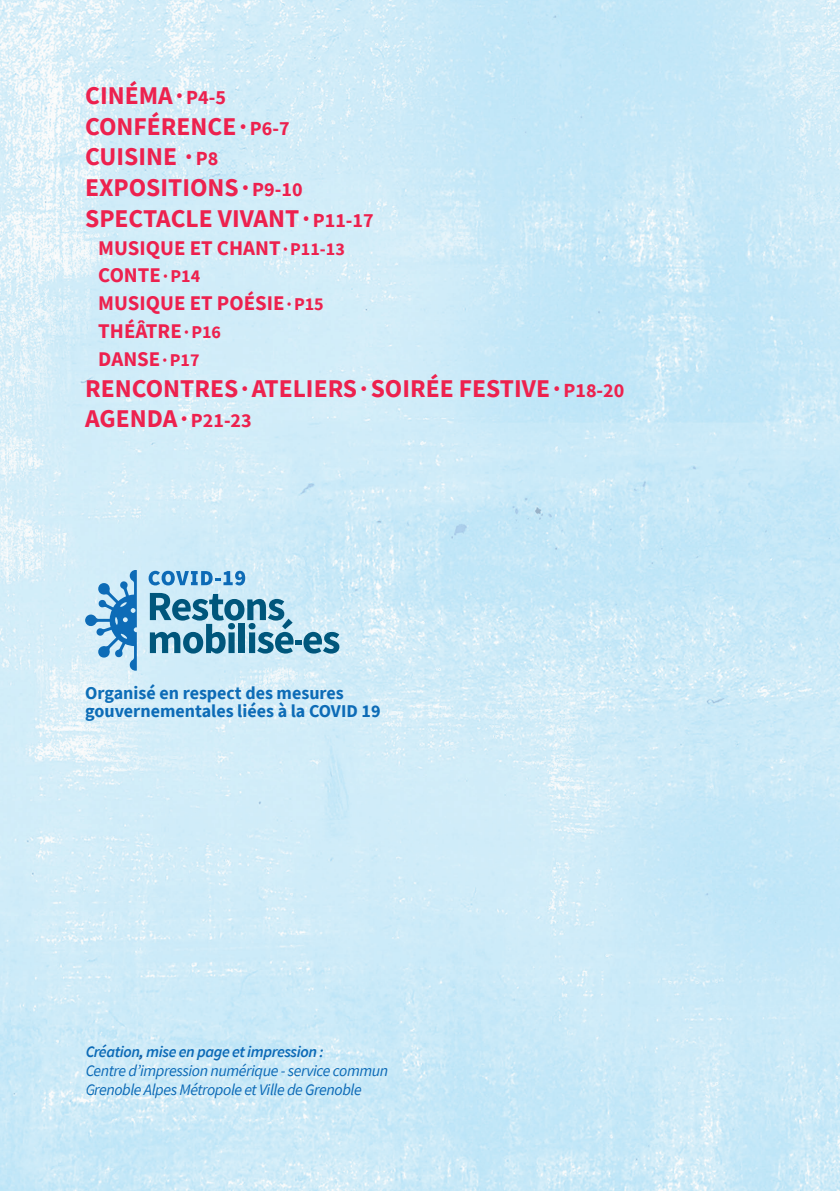
<style>
.page{position:relative;width:840px;height:1191px;background:#fff}
.page>*{position:absolute;margin:0;border:0;box-sizing:border-box;transform-origin:0 0}
.t1{font:700 25.6px "Source Sans Pro";color:#ed214e}
.t2{font:700 20.8px "Source Sans Pro";color:#ed214e}
.t3{font:700 18px/18px "Source Sans Pro";color:#1074bc}
.t4{font:italic 16px/19.2px "Source Sans Pro";letter-spacing:-.025em;color:#1074bc}
.t5{font:italic 600 16px "Source Sans Pro";letter-spacing:-.025em;color:#1074bc}
.s1{font-size:20px}
.s2{font-size:18px}
</style>
<div class="page">
<img style="left:0;top:0;width:839px;height:1191px">
<svg style="left:85px;top:570px;width:52px;height:100px;background:#8abde0"></svg>
<svg style="left:150px;top:593px;width:189px;height:60px;background:#7fb1c7"></svg>
<svg style="left:148px;top:571px;width:97px;height:14px"></svg>
<p class="t1" style="left:85px;top:78px;width:142px">CINÉMA∙<span class="s1">P4-5</span></p>
<p class="t1" style="left:85px;top:109px;width:206px">CONFÉRENCE∙<span class="s1">P6-7</span></p>
<p class="t1" style="left:85px;top:140px;width:134px">CUISINE ∙<span class="s1">P8</span></p>
<p class="t1" style="left:85px;top:170px;width:219px">EXPOSITIONS∙<span class="s1">P9-10</span></p>
<p class="t1" style="left:85px;top:201px;width:290px">SPECTACLE VIVANT∙<span class="s1">P11-17</span></p>
<p class="t2" style="left:98px;top:234px;width:248px">MUSIQUE ET CHANT<span class="s2">∙P11-13</span></p>
<p class="t2" style="left:98px;top:261px;width:103px">CONTE<span class="s2">∙P14</span></p>
<p class="t2" style="left:98px;top:289px;width:227px">MUSIQUE ET POÉSIE<span class="s2">∙P15</span></p>
<p class="t2" style="left:98px;top:317px;width:124px">THÉÂTRE<span class="s2">∙P16</span></p>
<p class="t2" style="left:98px;top:345px;width:103px">DANSE<span class="s2">∙P17</span></p>
<p class="t1" style="left:85px;top:371px;width:540px">RENCONTRES∙ATELIERS∙SOIRÉE FESTIVE∙<span class="s1">P18-20</span></p>
<p class="t1" style="left:85px;top:401px;width:168px">AGENDA∙<span class="s1">P21-23</span></p>
<p class="t3" style="left:85px;top:683px;width:297px">Organisé en respect des mesures gouvernementales liées à la COVID 19</p>
<p class="t5" style="left:85px;top:1040px;width:240px">Création, mise en page et impression :</p>
<p class="t4" style="left:85px;top:1060px;width:304px">Centre d’impression numérique - service commun<br>Grenoble Alpes Métropole et Ville de Grenoble</p>
</div>
